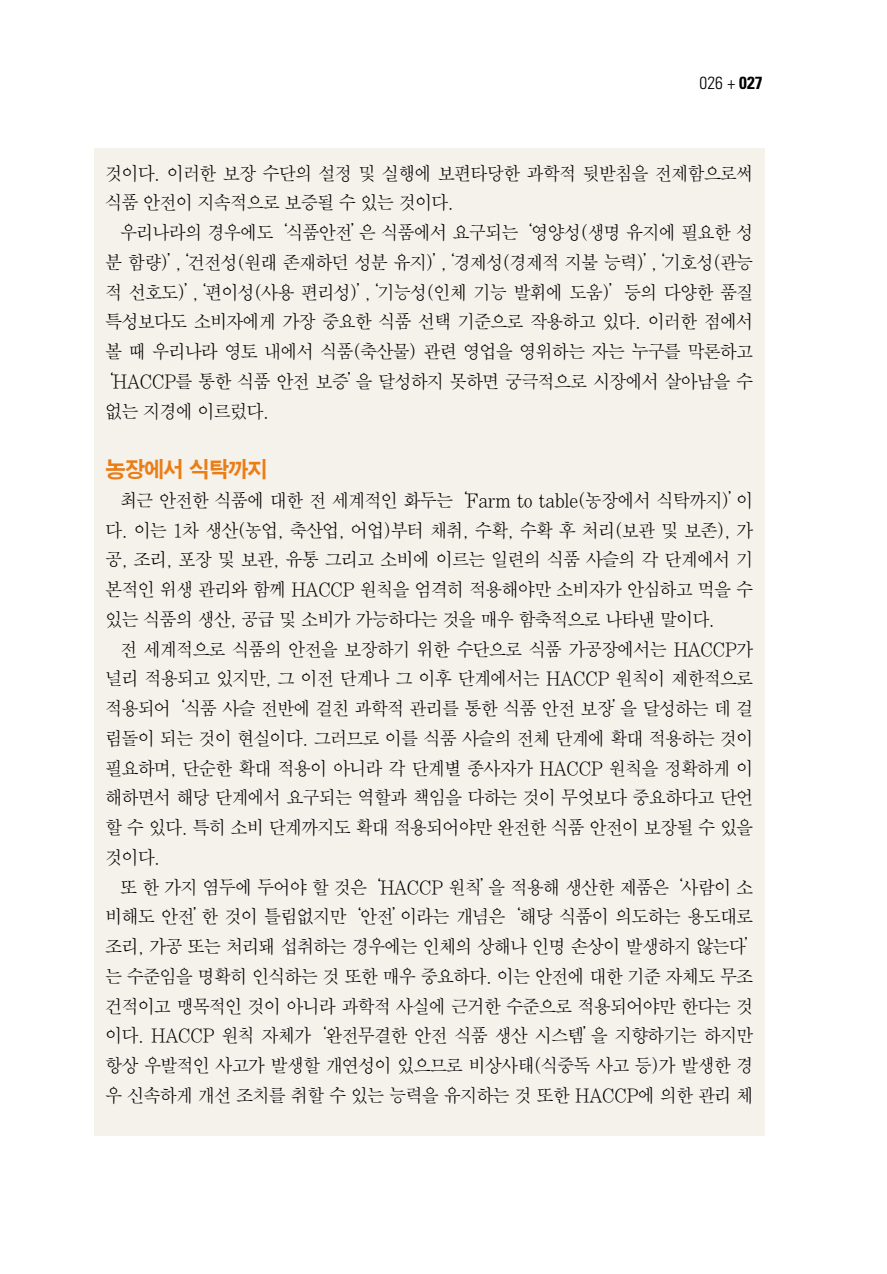
<style>
.page{position:relative;width:887px;height:1274px;background:#fff}
.page>*{position:absolute;margin:0;border:0;box-sizing:border-box;transform-origin:0 0}
.t1{font:22.75px "SM Ago K";letter-spacing:-.105em;color:#eb7d15;scale:.95 1}
.t2{font:18.9px "SM Amu S";letter-spacing:-.09em;color:#000;scale:.95 1}
.t3{font:300 condensed 17.5px "Univers";color:#000}
.s1{font-weight:700}
</style>
<div class="page">
<div style="left:94px;top:149px;width:670px;height:987px;background:#f5f1eb"></div>
<p class="t3" style="left:699px;top:76px;width:64px">026 + <span class="s1">027</span></p>
<p class="t2" style="left:105px;top:164px;width:684px">것이다. 이러한 보장 수단의 설정 및 실행에 보편타당한 과학적 뒷받침을 전제함으로써</p>
<p class="t2" style="left:105px;top:194px;width:369px">식품 안전이 지속적으로 보증될 수 있는 것이다.</p>
<p class="t2" style="left:120px;top:224px;width:669px">우리나라의 경우에도‘식품안전’은 식품에서 요구되는‘영양성(생명 유지에 필요한 성</p>
<p class="t2" style="left:105px;top:254px;width:366px">분 함량)’‘건전성(원래 존재하던 성분 유지)’</p>
<p class="t2" style="left:175px;top:254px;width:9px">,</p>
<p class="t2" style="left:437px;top:254px;width:238px">‘경제성(경제적 지불 능력)’</p>
<p class="t2" style="left:647px;top:254px;width:114px">‘기호성(관능</p>
<p class="t2" style="left:440px;top:254px;width:9px">,</p>
<p class="t2" style="left:650px;top:254px;width:9px">,</p>
<p class="t2" style="left:105px;top:283px;width:286px">적 선호도)’‘편이성(사용 편리성)’</p>
<p class="t2" style="left:192px;top:283px;width:9px">,</p>
<p class="t2" style="left:361px;top:283px;width:415px">‘기능성(인체 기능 발휘에 도움)’등의 다양한 품질</p>
<p class="t2" style="left:364px;top:283px;width:9px">,</p>
<p class="t2" style="left:105px;top:313px;width:684px">특성보다도 소비자에게 가장 중요한 식품 선택 기준으로 작용하고 있다. 이러한 점에서</p>
<p class="t2" style="left:105px;top:343px;width:684px">볼 때 우리나라 영토 내에서 식품(축산물) 관련 영업을 영위하는 자는 누구를 막론하고</p>
<p class="t2" style="left:96px;top:373px;width:694px">‘HACCP를 통한 식품 안전 보증’을 달성하지 못하면 궁극적으로 시장에서 살아남을 수</p>
<p class="t2" style="left:105px;top:402px;width:175px">없는 지경에 이르렀다.</p>
<p class="t1" style="left:105px;top:459px;width:174px">농장에서 식탁까지</p>
<p class="t2" style="left:120px;top:492px;width:669px">최근 안전한 식품에 대한 전 세계적인 화두는‘Farm to table(농장에서 식탁까지)’이</p>
<p class="t2" style="left:105px;top:521px;width:684px">다. 이는 1차 생산(농업, 축산업, 어업)부터 채취, 수확, 수확 후 처리(보관 및 보존), 가</p>
<p class="t2" style="left:105px;top:551px;width:684px">공, 조리, 포장 및 보관, 유통 그리고 소비에 이르는 일련의 식품 사슬의 각 단계에서 기</p>
<p class="t2" style="left:105px;top:581px;width:684px">본적인 위생 관리와 함께 HACCP 원칙을 엄격히 적용해야만 소비자가 안심하고 먹을 수</p>
<p class="t2" style="left:105px;top:611px;width:644px">있는 식품의 생산, 공급 및 소비가 가능하다는 것을 매우 함축적으로 나타낸 말이다.</p>
<p class="t2" style="left:120px;top:640px;width:669px">전 세계적으로 식품의 안전을 보장하기 위한 수단으로 식품 가공장에서는 HACCP가</p>
<p class="t2" style="left:105px;top:670px;width:684px">널리 적용되고 있지만, 그 이전 단계나 그 이후 단계에서는 HACCP 원칙이 제한적으로</p>
<p class="t2" style="left:105px;top:700px;width:684px">적용되어‘식품 사슬 전반에 걸친 과학적 관리를 통한 식품 안전 보장’을 달성하는 데 걸</p>
<p class="t2" style="left:105px;top:730px;width:684px">림돌이 되는 것이 현실이다. 그러므로 이를 식품 사슬의 전체 단계에 확대 적용하는 것이</p>
<p class="t2" style="left:105px;top:759px;width:684px">필요하며, 단순한 확대 적용이 아니라 각 단계별 종사자가 HACCP 원칙을 정확하게 이</p>
<p class="t2" style="left:105px;top:789px;width:684px">해하면서 해당 단계에서 요구되는 역할과 책임을 다하는 것이 무엇보다 중요하다고 단언</p>
<p class="t2" style="left:105px;top:819px;width:684px">할 수 있다. 특히 소비 단계까지도 확대 적용되어야만 완전한 식품 안전이 보장될 수 있을</p>
<p class="t2" style="left:105px;top:849px;width:60px">것이다.</p>
<p class="t2" style="left:120px;top:878px;width:669px">또 한 가지 염두에 두어야 할 것은‘HACCP 원칙’을 적용해 생산한 제품은‘사람이 소</p>
<p class="t2" style="left:105px;top:908px;width:684px">비해도 안전’한 것이 틀림없지만‘안전’이라는 개념은‘해당 식품이 의도하는 용도대로</p>
<p class="t2" style="left:105px;top:938px;width:694px">조리, 가공 또는 처리돼 섭취하는 경우에는 인체의 상해나 인명 손상이 발생하지 않는다’</p>
<p class="t2" style="left:105px;top:968px;width:684px">는 수준임을 명확히 인식하는 것 또한 매우 중요하다. 이는 안전에 대한 기준 자체도 무조</p>
<p class="t2" style="left:105px;top:997px;width:684px">건적이고 맹목적인 것이 아니라 과학적 사실에 근거한 수준으로 적용되어야만 한다는 것</p>
<p class="t2" style="left:105px;top:1027px;width:684px">이다. HACCP 원칙 자체가‘완전무결한 안전 식품 생산 시스템’을 지향하기는 하지만</p>
<p class="t2" style="left:105px;top:1057px;width:684px">항상 우발적인 사고가 발생할 개연성이 있으므로 비상사태(식중독 사고 등)가 발생한 경</p>
<p class="t2" style="left:105px;top:1087px;width:684px">우 신속하게 개선 조치를 취할 수 있는 능력을 유지하는 것 또한 HACCP에 의한 관리 체</p>
</div>
